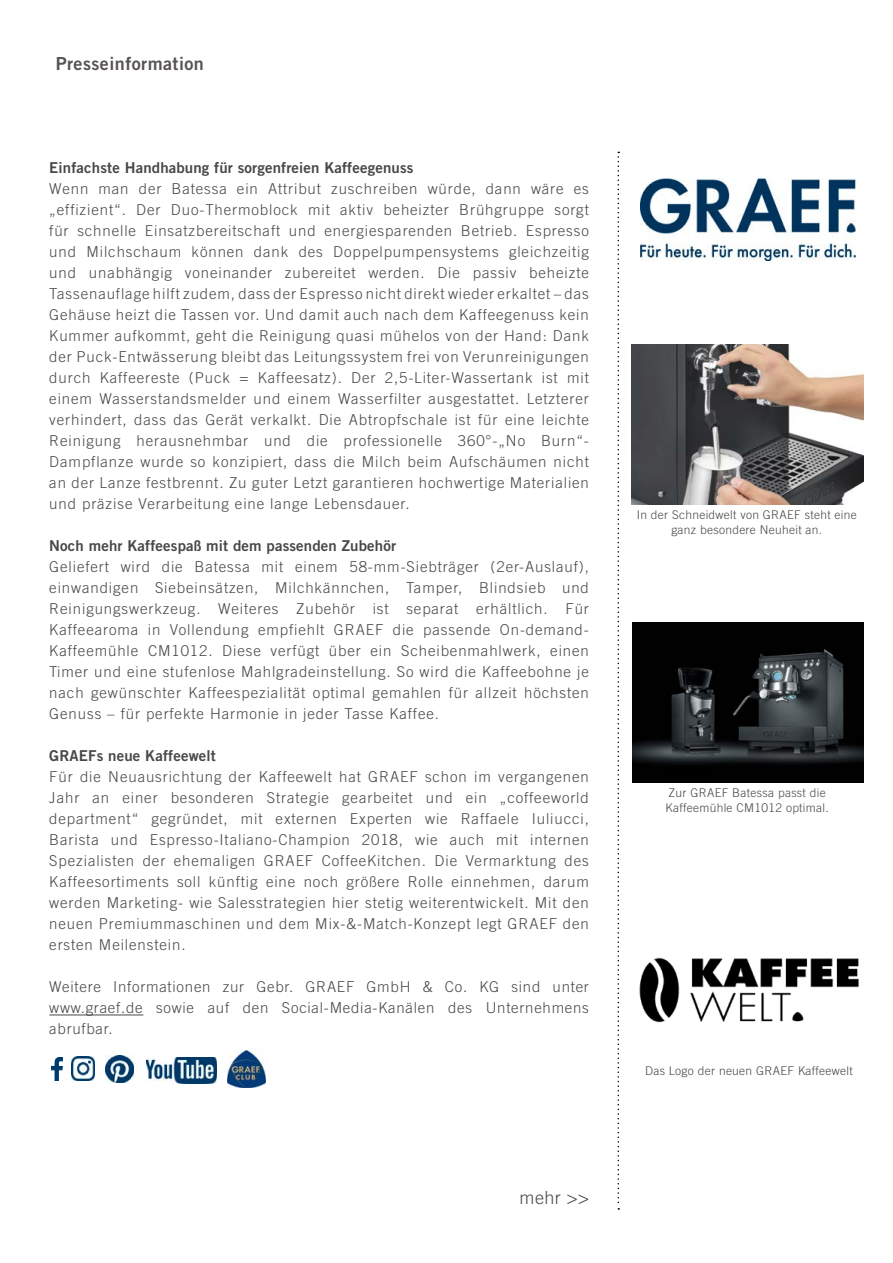
<style>
.page{position:relative;width:893px;height:1263px;background:#fff}
.page>*{position:absolute;margin:0;border:0;box-sizing:border-box;transform-origin:0 0}
.t1{font:18px "Trade Gothic LT Bold Two";letter-spacing:.025em;color:#585353}
.Teaser_PM{font:300 18px "Trade Gothic LT";color:#484847}
.Fließtext_PM{font:300 15px/21px "Trade Gothic LT";letter-spacing:.06em;color:#484847;text-align:justify}
.Überschrift_Fließtex{font:15px "Trade Gothic LT Bold Two";letter-spacing:.01em;color:#484847}
.Boilerplate_PM{font:300 12px/15px "Trade Gothic LT";letter-spacing:.025em;color:#484847;text-align:center}
</style>
<div class="page">
<svg style="left:617px;top:152px;width:2px;height:1057px"></svg>
<hr style="left:49px;top:1014px;width:94px;height:1px;background:#484847">
<img style="left:641px;top:178px;width:214px;height:83px">
<img style="left:632px;top:344px;width:231px;height:161px">
<img style="left:632px;top:623px;width:232px;height:159px">
<img style="left:639px;top:957px;width:220px;height:66px">
<img style="left:51px;top:1057px;width:11px;height:24px">
<img style="left:71px;top:1056px;width:23px;height:24px">
<img style="left:106px;top:1056px;width:28px;height:26px">
<img style="left:146px;top:1058px;width:70px;height:26px">
<img style="left:228px;top:1051px;width:37px;height:36px">
<p class="t1" style="left:56px;top:52px;width:150px">Presseinformation</p>
<p class="Überschrift_Fließtex" style="left:49px;top:159px;width:366px">Einfachste Handhabung für sorgenfreien Kaffeegenuss</p>
<p class="Fließtext_PM" style="left:49px;top:178px;width:541px">Wenn man der Batessa ein Attribut zuschreiben würde, dann wäre es „effizient“. Der Duo-Thermoblock mit aktiv beheizter Brühgruppe sorgt für schnelle Einsatzbereitschaft und energiesparenden Betrieb. Espresso und Milchschaum können dank des Doppelpumpensystems gleichzeitig und unabhängig voneinander zubereitet werden. Die passiv beheizte Tassenauflage hilft zudem, dass der Espresso nicht direkt wieder erkaltet – das Gehäuse heizt die Tassen vor. Und damit auch nach dem Kaffeegenuss kein Kummer aufkommt, geht die Reinigung quasi mühelos von der Hand: Dank der Puck-Entwässerung bleibt das Leitungssystem frei von Verunreinigungen durch Kaffeereste (Puck = Kaffeesatz). Der 2,5-Liter-Wassertank ist mit einem Wasserstandsmelder und einem Wasserfilter ausgestattet. Letzterer verhindert, dass das Gerät verkalkt. Die Abtropfschale ist für eine leichte Reinigung herausnehmbar und die professionelle 360°-„No Burn“- Dampflanze wurde so konzipiert, dass die Milch beim Aufschäumen nicht an der Lanze festbrennt. Zu guter Letzt garantieren hochwertige Materialien und präzise Verarbeitung eine lange Lebensdauer.</p>
<p class="Überschrift_Fließtex" style="left:49px;top:537px;width:348px">Noch mehr Kaffeespaß mit dem passenden Zubehör</p>
<p class="Fließtext_PM" style="left:49px;top:556px;width:541px">Geliefert wird die Batessa mit einem 58-mm-Siebträger (2er-Auslauf), einwandigen Siebeinsätzen, Milchkännchen, Tamper, Blindsieb und Reinigungswerkzeug. Weiteres Zubehör ist separat erhältlich. Für Kaffeearoma in Vollendung empfiehlt GRAEF die passende On-demand-Kaffeemühle CM1012. Diese verfügt über ein Scheibenmahlwerk, einen Timer und eine stufenlose Mahlgradeinstellung. So wird die Kaffeebohne je nach gewünschter Kaffeespezialität optimal gemahlen für allzeit höchsten Genuss – für perfekte Harmonie in jeder Tasse Kaffee.</p>
<p class="Überschrift_Fließtex" style="left:49px;top:747px;width:168px">GRAEFs neue Kaffeewelt</p>
<p class="Fließtext_PM" style="left:49px;top:766px;width:541px">Für die Neuausrichtung der Kaffeewelt hat GRAEF schon im vergangenen Jahr an einer besonderen Strategie gearbeitet und ein „coffeeworld department“ gegründet, mit externen Experten wie Raffaele Iuliucci, Barista und Espresso-Italiano-Champion 2018, wie auch mit internen Spezialisten der ehemaligen GRAEF CoffeeKitchen. Die Vermarktung des Kaffeesortiments soll künftig eine noch größere Rolle einnehmen, darum werden Marketing- wie Salesstrategien hier stetig weiterentwickelt. Mit den neuen Premiummaschinen und dem Mix-&amp;-Match-Konzept legt GRAEF den ersten Meilenstein.</p>
<p class="Fließtext_PM" style="left:49px;top:976px;width:541px">Weitere Informationen zur Gebr. GRAEF GmbH &amp; Co. KG sind unter www.graef.de sowie auf den Social-Media-Kanälen des Unternehmens abrufbar.</p>
<p class="Teaser_PM" style="left:520px;top:1187px;width:71px">mehr &gt;&gt;</p>
<p class="Boilerplate_PM" style="left:637px;top:507px;width:222px">In der Schneidwelt von GRAEF steht eine ganz besondere Neuheit an.</p>
<p class="Boilerplate_PM" style="left:666px;top:785px;width:165px;text-align:left">Zur GRAEF Batessa passt die<br>Kaffeemühle CM1012 optimal.</p>
<p class="Boilerplate_PM" style="left:645px;top:1063px;width:209px">Das Logo der neuen GRAEF Kaffeewelt</p>
</div>
